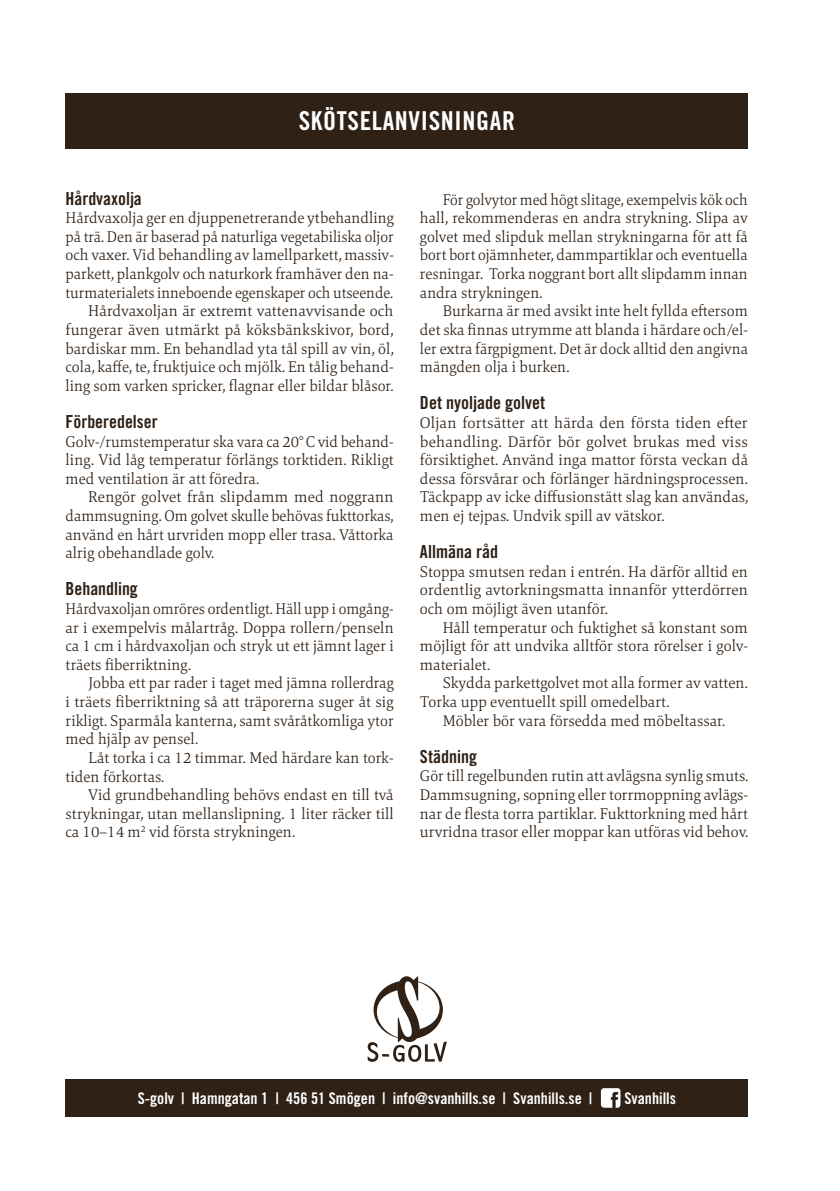
<style>
.page{position:relative;width:840px;height:1191px;background:#fff}
.page>*{position:absolute;margin:0;border:0;box-sizing:border-box;transform-origin:0 0}
.t1{font:26px "Trade Gothic LT Std Bd Cn 20";letter-spacing:.025em;color:#fff}
.t2{font:18px "Trade Gothic LT Std Bd Cn 20";color:#2f2116}
.t3{font:300 16px/18.6px "Mangan Nova";color:#2f2116;text-align:justify}
.t4{font:16px "Trade Gothic LT Std Bd Cn 20";color:#fff}
</style>
<div class="page">
<svg style="left:367px;top:976px;width:79px;height:85px"></svg>
<div style="left:66px;top:1079px;width:681px;height:37px;background:#2f2116"></div>
<svg style="left:600px;top:1088px;width:20px;height:19px"></svg>
<div style="left:66px;top:93px;width:681px;height:56px;background:#2f2116"></div>
<h1 class="t1" style="left:298px;top:105px;width:218px">SkötselANVISNINGAR</h1>
<p class="t2" style="left:66px;top:187px;width:78px">Hårdvaxolja</p>
<p class="t3" style="left:66px;top:208px;width:329px;text-align:right">Hårdvaxolja ger en djuppenetrerande ytbehandling på trä. Den är baserad på naturliga vegetabiliska oljor och vaxer. Vid behandling av lamellparkett, massiv&shy;parkett, plankgolv och naturkork framhäver den na&shy;turmaterialets inneboende egenskaper och utseende.<br>Hårdvaxoljan är extremt vattenavvisande och fungerar även utmärkt på köksbänkskivor, bord, bardiskar mm. En behandlad yta tål spill av vin, öl, cola, kaffe, te, fruktjuice och mjölk. En tålig behand&shy;ling som varken spricker, flagnar eller bildar blåsor.</p>
<p class="t2" style="left:66px;top:410px;width:93px">Förberedelser</p>
<p class="t3" style="left:66px;top:432px;width:329px">Golv-/rumstemperatur ska vara ca 20°C vid behand&shy;ling. Vid låg temperatur förlängs torktiden. Rikligt med ventilation är att föredra.</p>
<p class="t3" style="left:66px;top:487px;width:329px;text-indent:23px">Rengör golvet från slipdamm med noggrann dammsugning. Om golvet skulle behövas fukttorkas, använd en hårt urvriden mopp eller trasa. Våttorka alrig obehandlade golv.</p>
<p class="t2" style="left:66px;top:578px;width:74px">Behandling</p>
<p class="t3" style="left:66px;top:599px;width:329px">Hårdvaxoljan omröres ordentligt. Häll upp i omgång&shy;ar i exempelvis målartråg. Doppa rollern/penseln ca 1 cm i hårdvaxoljan och stryk ut ett jämnt lager i träets fiberriktning.</p>
<p class="t3" style="left:66px;top:673px;width:329px;text-indent:23px">Jobba ett par rader i taget med jämna rollerdrag i träets fiberriktning så att träporerna suger åt sig rikligt. Sparmåla kanterna, samt svåråtkomliga ytor med hjälp av pensel.</p>
<p class="t3" style="left:66px;top:748px;width:329px;text-indent:23px">Låt torka i ca 12 timmar. Med härdare kan tork&shy;tiden förkortas.</p>
<p class="t3" style="left:66px;top:785px;width:329px;text-indent:23px">Vid grundbehandling behövs endast en till två strykningar, utan mellanslipning. 1 liter räcker till ca 10–14 m<sup>2</sup> vid första strykningen.</p>
<p class="t3" style="left:420px;top:190px;width:329px;text-indent:23px">För golvytor med högt slitage, exempelvis kök och hall, rekommenderas en andra strykning. Slipa av golvet med slipduk mellan strykningarna för att få bort bort ojämnheter, dammpartiklar och eventuella resningar. Torka noggrant bort allt slipdamm innan andra strykningen.</p>
<p class="t3" style="left:420px;top:301px;width:329px;text-indent:23px">Burkarna är med avsikt inte helt fyllda eftersom det ska finnas utrymme att blanda i härdare och/el&shy;ler extra färgpigment. Det är dock alltid den angivna mängden olja i burken.</p>
<p class="t2" style="left:420px;top:392px;width:126px">Det nyoljade golvet</p>
<p class="t3" style="left:420px;top:413px;width:329px">Oljan fortsätter att härda den första tiden efter behandling. Därför bör golvet brukas med viss försiktighet. Använd inga mattor första veckan då dessa försvårar och förlänger härdningsprocessen.<br>Täckpapp av icke diffusionstätt slag kan användas, men ej tejpas. Undvik spill av vätskor.</p>
<p class="t2" style="left:420px;top:541px;width:79px">Allmäna råd</p>
<p class="t3" style="left:420px;top:562px;width:329px">Stoppa smutsen redan i entrén. Ha därför alltid en ordentlig avtorkningsmatta innanför ytterdörren och om möjligt även utanför.</p>
<p class="t3" style="left:420px;top:618px;width:329px;text-indent:23px">Håll temperatur och fuktighet så konstant som möjligt för att undvika alltför stora rörelser i golv&shy;materialet.</p>
<p class="t3" style="left:420px;top:673px;width:329px;text-indent:23px">Skydda parkettgolvet mot alla former av vatten.<br>Torka upp eventuellt spill omedelbart.</p>
<p class="t3" style="left:442px;top:711px;width:284px">Möbler bör vara försedda med möbeltassar.</p>
<p class="t2" style="left:420px;top:745px;width:58px">Städning</p>
<p class="t3" style="left:420px;top:766px;width:329px">Gör till regelbunden rutin att avlägsna synlig smuts.<br>Dammsugning, sopning eller torrmoppning avlägs&shy;nar de flesta torra partiklar. Fukttorkning med hårt urvridna trasor eller moppar kan utföras vid behov.</p>
<p class="t4" style="left:138px;top:1088px;width:456px">S-golv | Hamngatan 1 | 456 51 Smögen | info@svanhills.se | Svanhills.se |</p>
<p class="t4" style="left:624px;top:1088px;width:53px">Svanhills</p>
</div>
